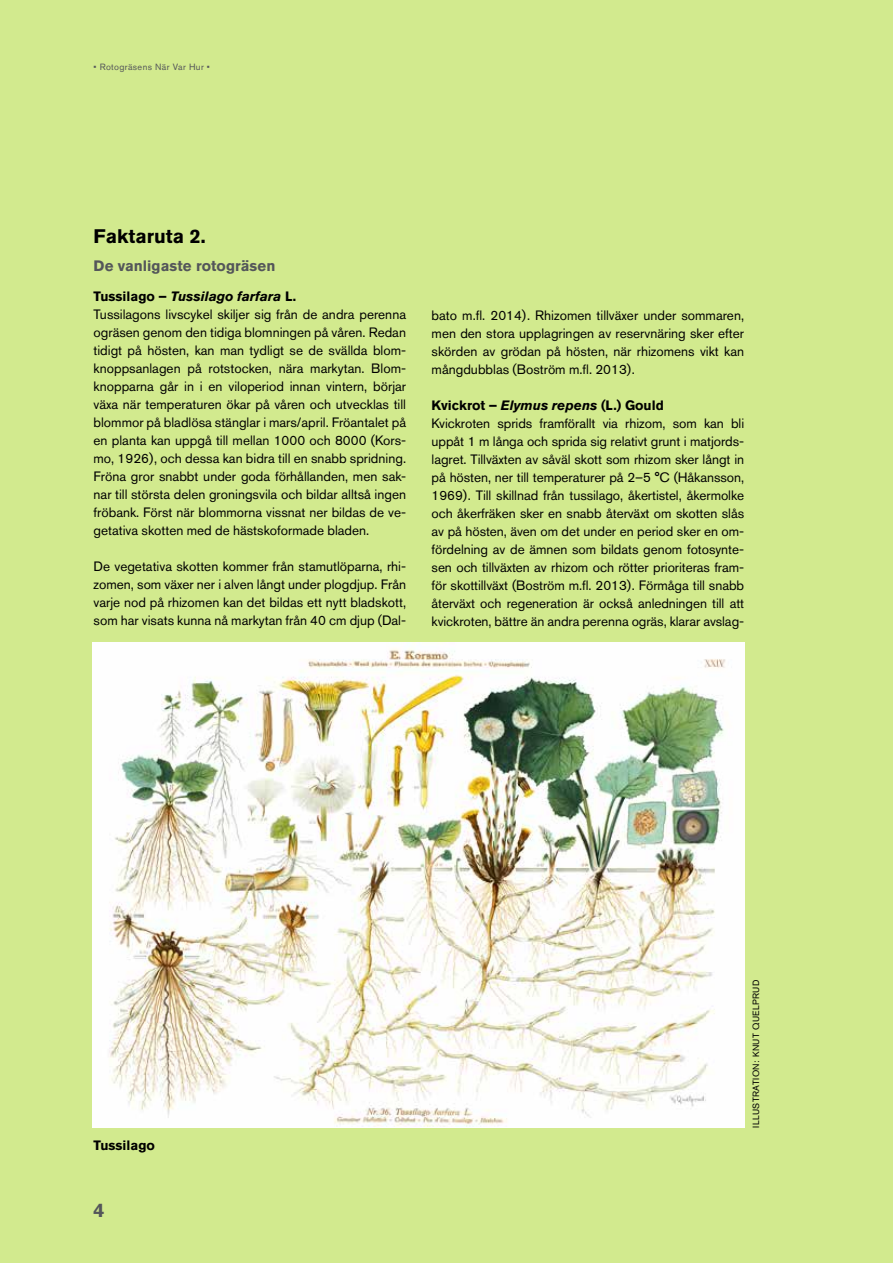
<style>
.page{position:relative;width:893px;height:1263px;background:#d2ea8e}
.page>*{position:absolute;margin:0;border:0;box-sizing:border-box;transform-origin:0 0}
.t1{font:700 19.5px "Akzidenz Grotesk BQ";color:#000}
.t2{font:700 19.5px "Akzidenz Grotesk BQ";color:#54565a}
.t3{font:700 15px "Akzidenz Grotesk BQ";letter-spacing:.005em;color:#54565a}
.t4{font:13.5px/18px "Akzidenz Grotesk BQ";color:#000}
.t5{font:700 13.5px "Akzidenz Grotesk BQ";color:#000}
.t6{font:9px "Akzidenz Grotesk BQ";letter-spacing:.04em;color:#000}
.t7{font:9px "Akzidenz Grotesk BQ";letter-spacing:.04em;color:#54565a}
.s1{font-weight:700}
.s2{font-weight:700;font-style:italic}
</style>
<div class="page">
<img style="left:93px;top:642px;width:651px;height:486px">
<p class="t7" style="left:94px;top:62px;width:118px">• Rotogräsens När Var Hur •</p>
<h1 class="t1" style="left:94px;top:225px;width:114px">Faktaruta 2.</h1>
<p class="t3" style="left:94px;top:257px;width:183px">De vanligaste rotogräsen</p>
<p class="t4" style="left:94px;top:287px;width:314px"><span class="s1">Tussilago –</span> <span class="s2">Tussilago farfara</span> <span class="s1">L.<br></span>Tussilagons livscykel skiljer sig från de andra perenna ogräsen genom den tidiga blomningen på våren. Redan tidigt på hösten, kan man tydligt se de svällda blom&shy;knoppsanlagen på rotstocken, nära markytan. Blom&shy;knopparna går in i en viloperiod innan vintern, börjar växa när temperaturen ökar på våren och utvecklas till blommor på bladlösa stänglar i mars/april. Fröantalet på en planta kan uppgå till mellan 1000 och 8000 (Kors&shy;mo, 1926), och dessa kan bidra till en snabb spridning.<br>Fröna gror snabbt under goda förhållanden, men sak&shy;nar till största delen groningsvila och bildar alltså ingen fröbank. Först när blommorna vissnat ner bildas de ve&shy;getativa skotten med de hästskoformade bladen.</p>
<p class="t4" style="left:94px;top:557px;width:314px;text-align:justify">De vegetativa skotten kommer från stamutlöparna, rhi&shy;zomen, som växer ner i alven långt under plogdjup. Från varje nod på rhizomen kan det bildas ett nytt bladskott, som har visats kunna nå markytan från 40 cm djup (Dal-</p>
<p class="t4" style="left:432px;top:306px;width:314px;text-align:justify">bato m.fl. 2014). Rhizomen tillväxer under sommaren, men den stora upplagringen av reservnäring sker efter skörden av grödan på hösten, när rhizomens vikt kan mångdubblas (Boström m.fl. 2013).</p>
<p class="t4" style="left:432px;top:396px;width:314px"><span class="s1">Kvickrot –</span> <span class="s2">Elymus repens</span> <span class="s1">(L.) Gould<br></span>Kvickroten sprids framförallt via rhizom, som kan bli uppåt 1 m långa och sprida sig relativt grunt i matjords&shy;lagret. Tillväxten av såväl skott som rhizom sker långt in på hösten, ner till temperaturer på 2–5 °C (Håkansson, 1969). Till skillnad från tussilago, åkertistel, åkermolke och åkerfräken sker en snabb återväxt om skotten slås av på hösten, även om det under en period sker en om&shy;fördelning av de ämnen som bildats genom fotosynte&shy;sen och tillväxten av rhizom och rötter prioriteras fram&shy;för skottillväxt (Boström m.fl. 2013). Förmåga till snabb återväxt och regeneration är också anledningen till att kvickroten, bättre än andra perenna ogräs, klarar avslag-</p>
<p class="t5" style="left:94px;top:1138px;width:63px">Tussilago</p>
<h1 class="t2" style="left:94px;top:1198px;width:12px">4</h1>
<p class="t6" style="left:750px;top:1128px;width:149px;rotate:-90deg">ILLUSTRATION: KNUT QUELPRUD</p>
</div>
